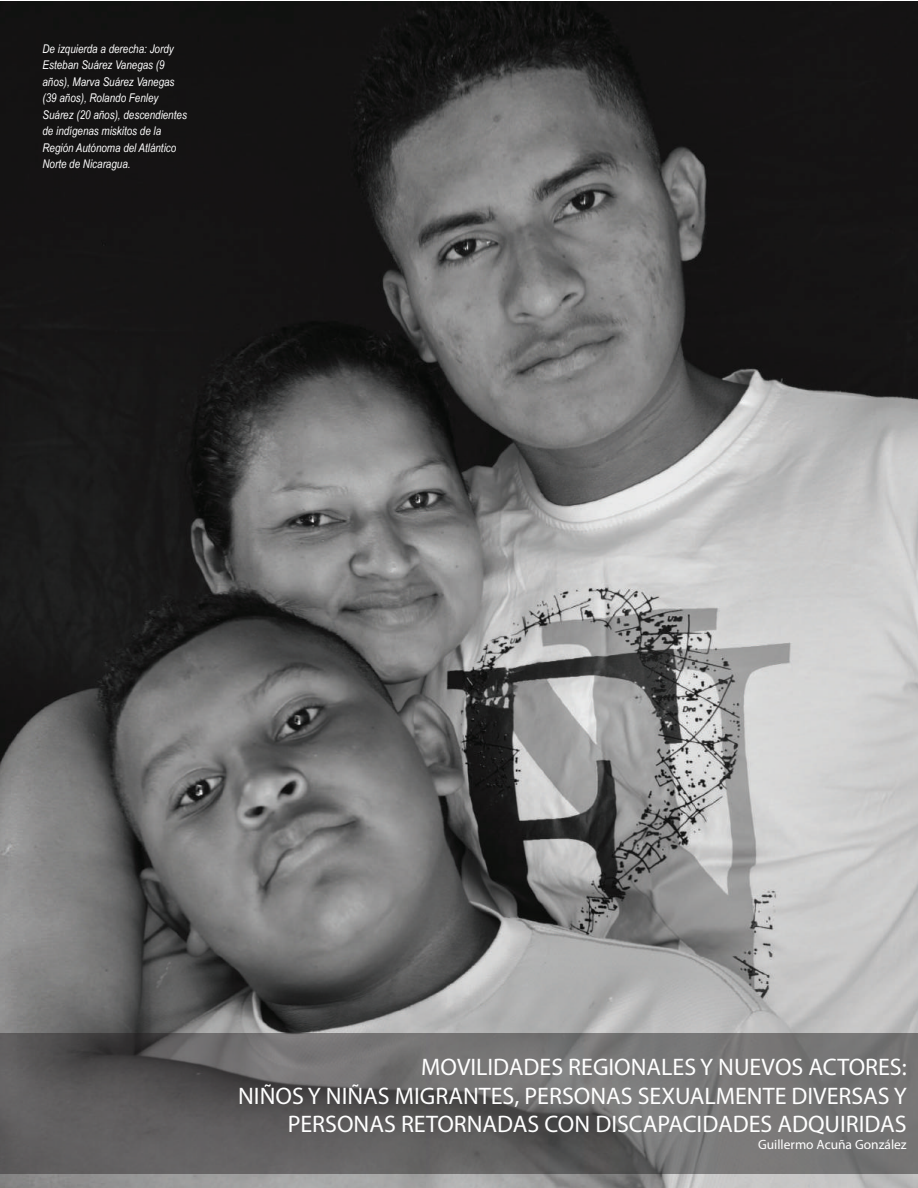
<style>
.page{position:relative;width:918px;height:1188px;background:#fff}
.page>*{position:absolute;margin:0;border:0;box-sizing:border-box;transform-origin:0 0}
.t1{font:24px/28.8px "Myriad Pro";color:#fff;text-align:right}
.t2{font:13.5px "Myriad Pro";color:#fff}
.t3{font:italic 12px/16.5px "Arial Narrow";color:#fff}
</style>
<div class="page">
<img style="left:0;top:1px;width:918px;height:1187px">
<svg style="left:0;top:1033px;width:918px;height:141px;background:#676667"></svg>
<p class="t3" style="left:43px;top:40px;width:146px">De izquierda a derecha: Jordy<br>Esteban Suárez Vanegas (9 años), Marva Suárez Vanegas (39 años), Rolando Fenley<br>Suárez (20 años), descendientes de indígenas miskitos de la<br>Región Autónoma del Atlántico<br>Norte de Nicaragua.</p>
<h1 class="t1" style="left:238px;top:1052px;width:670px">MOVILIDADES REGIONALES Y NUEVOS ACTORES:<br>NIÑOS Y NIÑAS MIGRANTES, PERSONAS SEXUALMENTE DIVERSAS Y<br>PERSONAS RETORNADAS CON DISCAPACIDADES ADQUIRIDAS</h1>
<p class="t2" style="left:758px;top:1136px;width:150px">Guillermo Acuña González</p>
</div>
